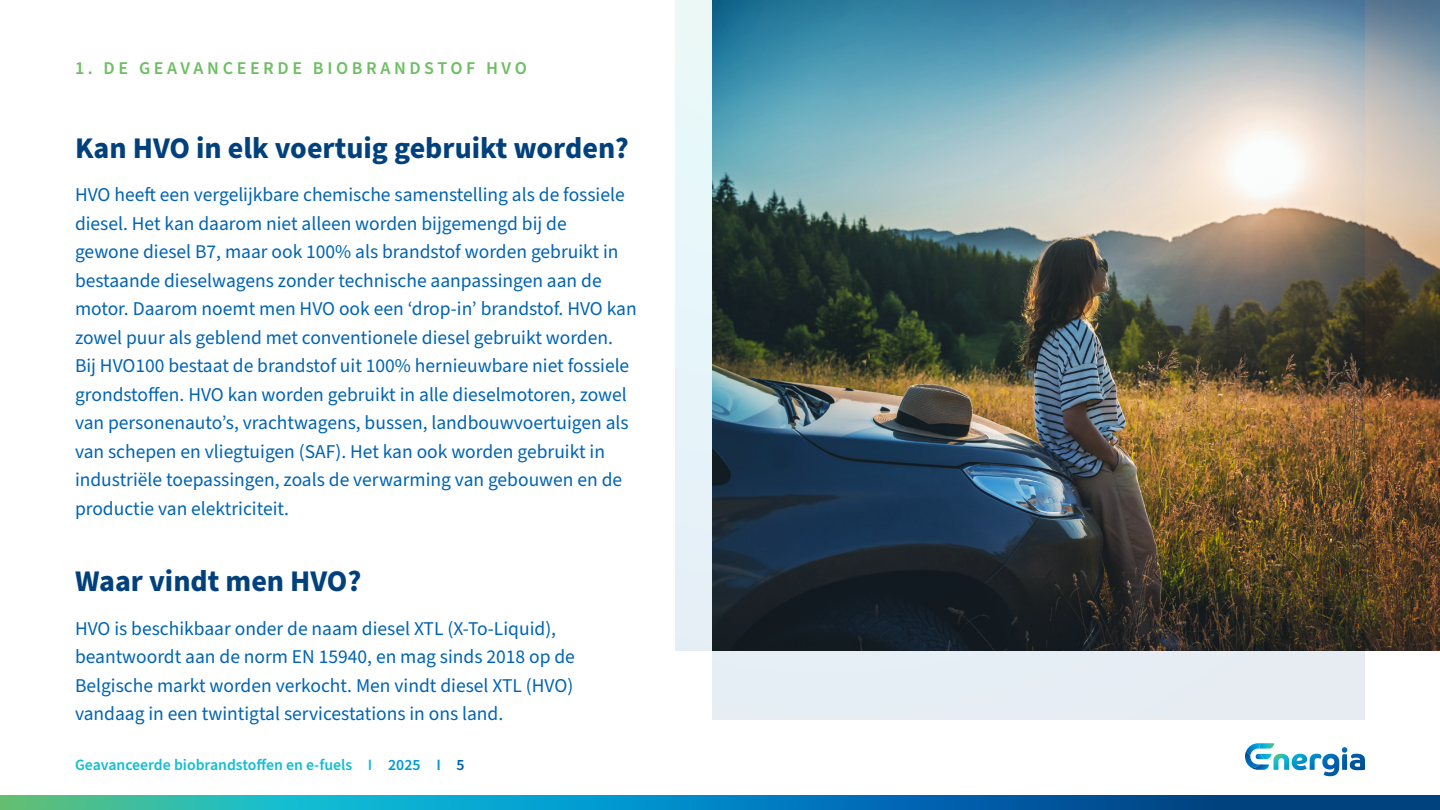
<style>
.page{position:relative;width:1440px;height:810px;background:#fff}
.page>*{position:absolute;margin:0;border:0;box-sizing:border-box;transform-origin:0 0}
.Tabel-tekst-regular{font:700 30px "Source Sans Pro";color:#00417d}
.Tabel-tekst-regular-2{font:19.5px/28.5px "Source Sans Pro";color:#0064b4}
.Tabel-tekst-regular-3{font:600 18px "Source Sans Pro";letter-spacing:.2em;color:#6ebe64}
.t1{font:600 15.75px "Source Sans Pro";color:#14bed2}
.s1{color:#009bd2}
.s2{color:#0064b4}
</style>
<div class="page">
<svg style="left:0;top:795px;width:1440px;height:15px;background:#0e82ab"></svg>
<svg style="left:1310px;top:747px;width:55px;height:29px"></svg>
<svg style="left:1245px;top:743px;width:29px;height:27px"></svg>
<img style="left:1365px;top:0;width:75px;height:651px">
<div style="left:675px;top:0;width:690px;height:651px;background:#e6f5f9"></div>
<img style="left:712px;top:0;width:653px;height:720px">
<p class="Tabel-tekst-regular-3" style="left:75px;top:56px;width:453px">1. DE GEAVANCEERDE BIOBRANDSTOF HVO</p>
<p class="Tabel-tekst-regular" style="left:75px;top:127px;width:555px">Kan HVO in elk voertuig gebruikt worden?</p>
<p class="Tabel-tekst-regular-2" style="left:75px;top:181px;width:563px">HVO heeft een vergelijkbare chemische samenstelling als de fossiele diesel. Het kan daarom niet alleen worden bijgemengd bij de<br>gewone diesel B7, maar ook 100% als brandstof worden gebruikt in bestaande dieselwagens zonder technische aanpassingen aan de motor. Daarom noemt men HVO ook een ‘drop-in’ brandstof. HVO kan zowel puur als geblend met conventionele diesel gebruikt worden.<br>Bij HVO100 bestaat de brandstof uit 100% hernieuwbare niet fossiele grondstoffen. HVO kan worden gebruikt in alle dieselmotoren, zowel van personenauto’s, vrachtwagens, bussen, landbouwvoertuigen als van schepen en vliegtuigen (SAF). Het kan ook worden gebruikt in industriële toepassingen, zoals de verwarming van gebouwen en de productie van elektriciteit.</p>
<p class="Tabel-tekst-regular" style="left:75px;top:561px;width:288px">Waar vindt men HVO?</p>
<p class="Tabel-tekst-regular-2" style="left:75px;top:614px;width:501px">HVO is beschikbaar onder de naam diesel XTL (X-To-Liquid), beantwoordt aan de norm EN 15940, en mag sinds 2018 op de Belgische markt worden verkocht. Men vindt diesel XTL (HVO) vandaag in een twintigtal servicestations in ons land.</p>
<p class="t1" style="left:75px;top:754px;width:391px">Geavanceerde biobrandstoffen en e-fuels I <span class="s1">2025 I</span> <span class="s2">5</span></p>
</div>
